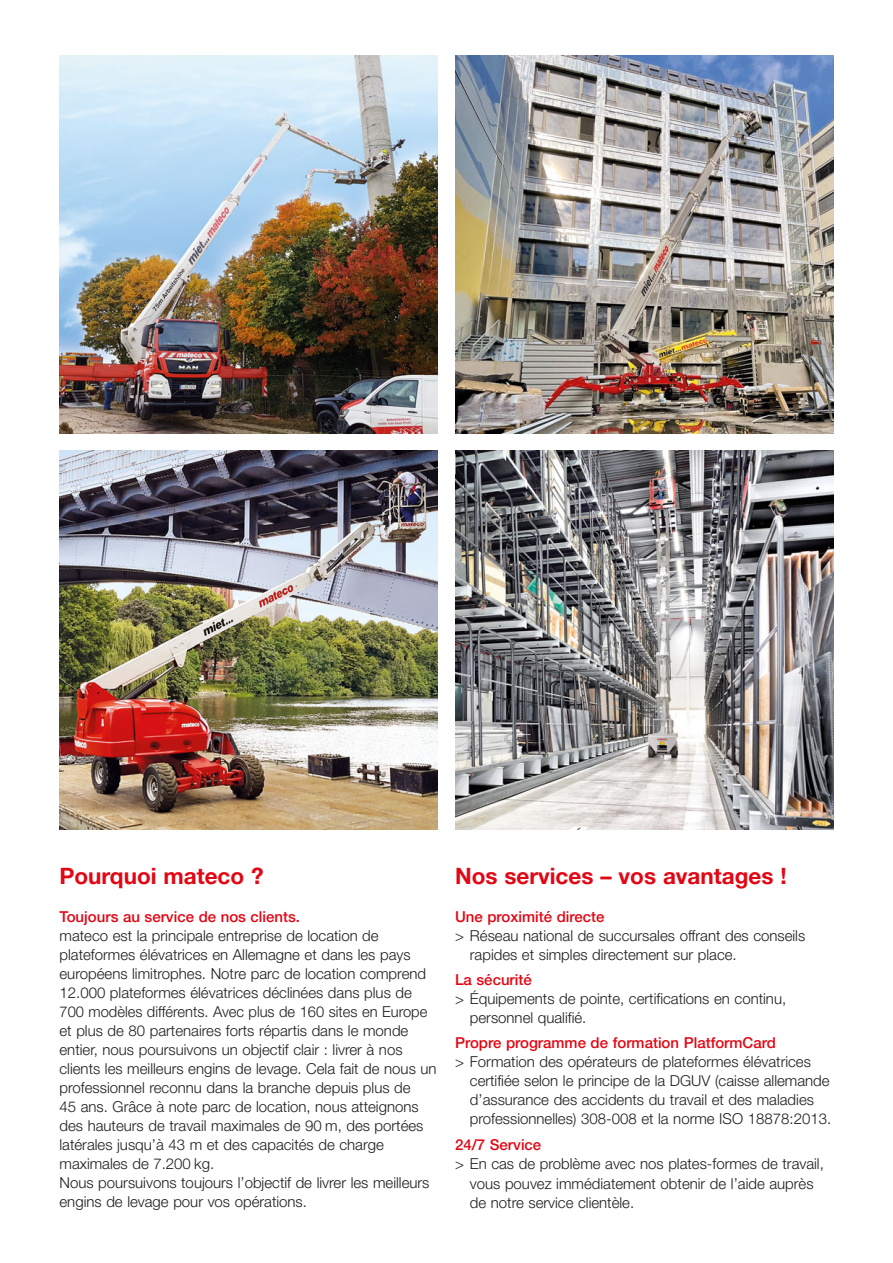
<style>
.page{position:relative;width:893px;height:1263px;background:#fff}
.page>*{position:absolute;margin:0;border:0;box-sizing:border-box;transform-origin:0 0}
.t1{font:700 22.5px "Helvetica Neue";color:#e30614}
.t2{font:300 15px/19px "Helvetica Neue";color:#1d1d1b}
.t3{font:500 15px "Helvetica Neue";color:#e30614}
</style>
<div class="page">
<img style="left:60px;top:55px;width:378px;height:379px">
<img style="left:455px;top:55px;width:378px;height:379px">
<img style="left:60px;top:451px;width:378px;height:378px">
<img style="left:455px;top:451px;width:378px;height:378px">
<h1 class="t1" style="left:60px;top:862px;width:206px">Pourquoi mateco ?</h1>
<p class="t3" style="left:60px;top:907px;width:242px">Toujours au service de nos clients.</p>
<p class="t2" style="left:60px;top:925px;width:379px">mateco est la principale entreprise de location de plateformes élévatrices en Allemagne et dans les pays européens limitrophes. Notre parc de location comprend 12.000 plateformes élévatrices déclinées dans plus de 700 modèles différents. Avec plus de 160 sites en Europe et plus de 80 partenaires forts répartis dans le monde entier, nous poursuivons un objectif clair : livrer à nos clients les meilleurs engins de levage. Cela fait de nous un professionnel reconnu dans la branche depuis plus de<br>45 ans. Grâce à note parc de location, nous atteignons des hauteurs de travail maximales de 90 m, des portées latérales jusqu’à 43 m et des capacités de charge maximales de 7.200 kg.<br>Nous poursuivons toujours l’objectif de livrer les meilleurs engins de levage pour vos opérations.</p>
<h1 class="t1" style="left:455px;top:862px;width:333px">Nos services – vos avantages !</h1>
<p class="t3" style="left:455px;top:907px;width:151px">Une proximité directe</p>
<p class="t2" style="left:470px;top:925px;width:337px;text-indent:-15px">&gt; Réseau national de succursales offrant des conseils rapides et simples directement sur place.</p>
<p class="t3" style="left:455px;top:970px;width:78px">La sécurité</p>
<p class="t2" style="left:470px;top:989px;width:318px;text-indent:-15px">&gt; Équipements de pointe, certifications en continu, personnel qualifié.</p>
<p class="t3" style="left:455px;top:1034px;width:322px">Propre programme de formation PlatformCard</p>
<p class="t2" style="left:470px;top:1052px;width:363px;text-indent:-15px">&gt; Formation des opérateurs de plateformes élévatrices certifiée selon le principe de la DGUV (caisse allemande d’assurance des accidents du travail et des maladies professionnelles) 308-008 et la norme ISO 18878:2013.</p>
<p class="t3" style="left:455px;top:1135px;width:88px">24/7 Service</p>
<p class="t2" style="left:470px;top:1154px;width:356px;line-height:19.5px;text-indent:-15px">&gt; En cas de problème avec nos plates-formes de travail, vous pouvez immédiatement obtenir de l’aide auprès de notre service clientèle.</p>
</div>
